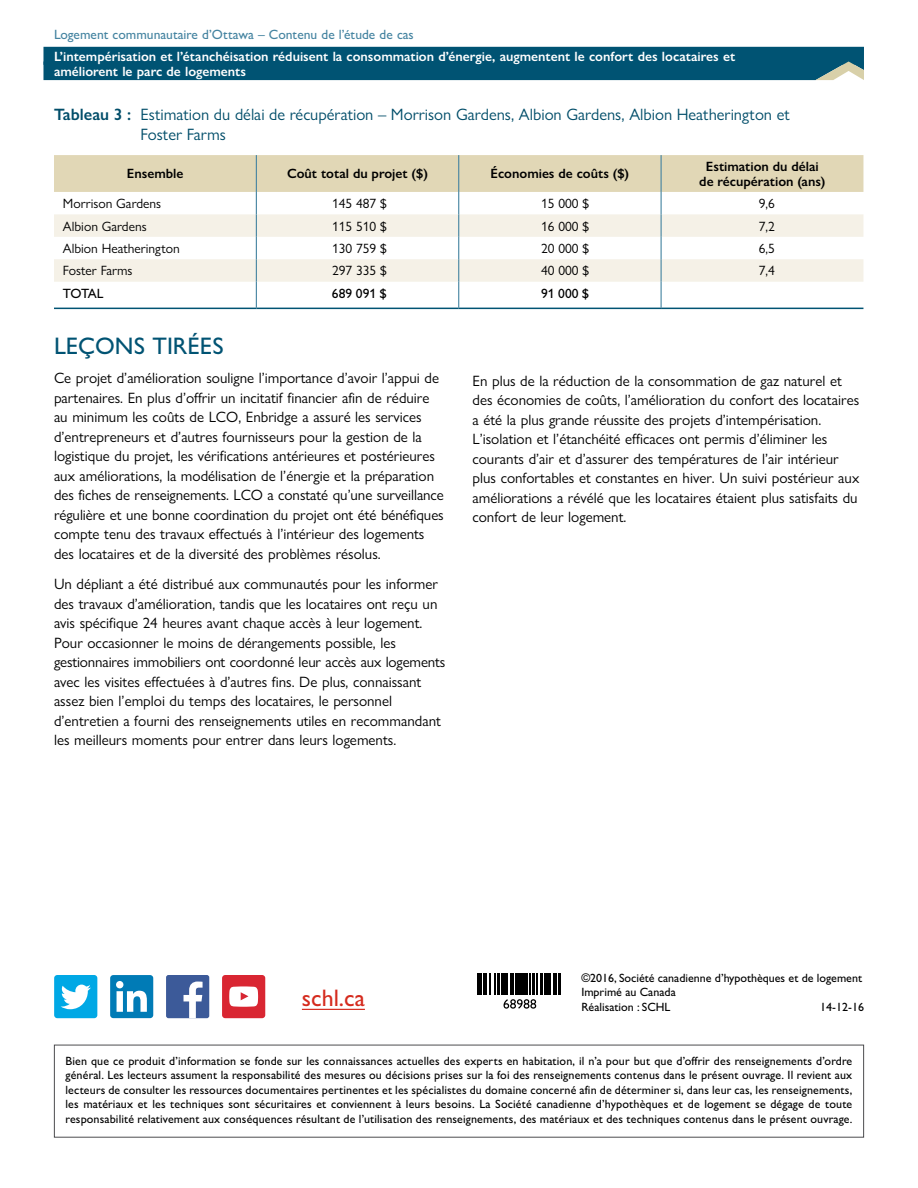
<style>
.page{position:relative;width:918px;height:1188px;background:#fff}
.page>*{position:absolute;margin:0;border:0;box-sizing:border-box;transform-origin:0 0}
.CS_Subhead_level_2_H{font:500 24px "Gill Sans Nova";color:#005373}
.cmhc_ca_P{font:24px "Gill Sans Std";color:#d52b1e}
.t1{font:16.5px/19.8px "Gill Sans Nova";color:#004d69}
.CS_Body_P{font:15px/19.5px "Gill Sans Nova";color:#000}
.t2{font:600 13.5px/15px "Gill Sans Nova";color:#fff}
.CS_Table_Header{font:600 13.5px/15px "Gill Sans Nova";color:#000;text-align:center}
.CS_Table_body_centre{font:13.5px "Gill Sans Nova";color:#000}
.CS_Table_body_left{font:13.5px "Gill Sans Nova";color:#000}
.t3{font:500 13.5px "Gill Sans Nova";color:#4584a1}
.CS_Table_body_centre-2{font:500 13.5px "Gill Sans Nova";color:#000}
.CS_Table_body_left-2{font:500 13.5px "Gill Sans Nova";letter-spacing:-.045em;color:#000}
.Disclaimer_P{font:500 12px/14.4px "Gill Sans Nova";letter-spacing:.01em;color:#000;text-align:justify}
.Copyright_P{font:12px "Gill Sans Std";color:#000}
.s1{font-weight:600}
</style>
<div class="page">
<div style="left:110px;top:975px;width:43px;height:43px;background:#007bb6;border-radius:3px"></div>
<svg style="left:116px;top:981px;width:31px;height:31px"></svg>
<div style="left:222px;top:975px;width:43px;height:43px;background:#d92632;border-radius:3px"></div>
<svg style="left:229px;top:986px;width:29px;height:21px"></svg>
<div style="left:166px;top:975px;width:43px;height:43px;background:#3c5a99;border-radius:2px"></div>
<svg style="left:184px;top:982px;width:19px;height:36px"></svg>
<div style="left:54px;top:975px;width:43px;height:43px;background:#00a8e5;border-radius:3px"></div>
<svg style="left:61px;top:985px;width:30px;height:24px"></svg>
<hr style="left:302px;top:1009px;width:63px;height:1px;background:#d52b1e">
<div style="left:43px;top:47px;width:821px;height:18px;background:#005373"></div>
<div style="left:43px;top:62px;width:821px;height:18px;background:#005373"></div>
<div style="left:54px;top:1045px;width:810px;height:93px;border:1px solid #4d4d4f"></div>
<hr style="left:477px;top:974px;width:2px;height:21px;background:#000">
<svg style="left:480px;top:974px;width:1px;height:21px"></svg>
<hr style="left:484px;top:974px;width:3px;height:21px;background:#000">
<svg style="left:489px;top:974px;width:1px;height:21px"></svg>
<hr style="left:494px;top:974px;width:2px;height:21px;background:#000">
<hr style="left:498px;top:974px;width:2px;height:21px;background:#000">
<hr style="left:501px;top:974px;width:4px;height:21px;background:#000">
<hr style="left:541px;top:974px;width:2px;height:21px;background:#000">
<hr style="left:544px;top:974px;width:3px;height:21px;background:#000">
<hr style="left:548px;top:974px;width:3px;height:21px;background:#000">
<hr style="left:554px;top:974px;width:3px;height:21px;background:#000">
<svg style="left:558px;top:974px;width:3px;height:21px"></svg>
<svg style="left:504px;top:974px;width:34px;height:35px"></svg>
<svg style="left:54px;top:155px;width:809px;height:153px"></svg>
<hr style="left:54px;top:308px;width:202px;height:1px;background:#005373">
<hr style="left:661px;top:308px;width:202px;height:1px;background:#005373">
<hr style="left:256px;top:308px;width:203px;height:1px;background:#005373">
<hr style="left:459px;top:308px;width:202px;height:1px;background:#005373">
<p class="t3" style="left:54px;top:26px;width:361px">Logement communautaire d’Ottawa – Contenu de l’étude de cas</p>
<p class="t2" style="left:54px;top:49px;width:683px">L’intempérisation et l’étanchéisation réduisent la consommation d’énergie, augmentent le confort des locataires et améliorent le parc de logements</p>
<p class="t1" style="left:141px;top:104px;width:651px;text-indent:-87px"><span class="s1">Tableau 3 :</span> Estimation du délai de récupération – Morrison Gardens, Albion Gardens, Albion Heatherington et<br>Foster Farms</p>
<p class="CS_Table_Header" style="left:127px;top:166px;width:58px">Ensemble</p>
<p class="CS_Table_Header" style="left:287px;top:166px;width:142px">Coût total du projet ($)</p>
<p class="CS_Table_Header" style="left:491px;top:166px;width:140px">Économies de coûts ($)</p>
<p class="CS_Table_Header" style="left:699px;top:159px;width:128px">Estimation du délai de récupération (ans)</p>
<p class="CS_Table_body_left" style="left:63px;top:195px;width:100px">Morrison Gardens</p>
<p class="CS_Table_body_centre" style="left:332px;top:195px;width:56px">145 487 $</p>
<p class="CS_Table_body_centre" style="left:541px;top:195px;width:49px">15 000 $</p>
<p class="CS_Table_body_centre" style="left:759px;top:195px;width:18px">9,6</p>
<p class="CS_Table_body_left" style="left:63px;top:218px;width:85px">Albion Gardens</p>
<p class="CS_Table_body_centre" style="left:332px;top:218px;width:56px">115 510 $</p>
<p class="CS_Table_body_centre" style="left:541px;top:218px;width:49px">16 000 $</p>
<p class="CS_Table_body_centre" style="left:759px;top:218px;width:18px">7,2</p>
<p class="CS_Table_body_left" style="left:63px;top:240px;width:118px">Albion Heatherington</p>
<p class="CS_Table_body_centre" style="left:332px;top:240px;width:56px">130 759 $</p>
<p class="CS_Table_body_centre" style="left:541px;top:240px;width:49px">20 000 $</p>
<p class="CS_Table_body_centre" style="left:759px;top:240px;width:18px">6,5</p>
<p class="CS_Table_body_left" style="left:63px;top:263px;width:71px">Foster Farms</p>
<p class="CS_Table_body_centre" style="left:332px;top:263px;width:56px">297 335 $</p>
<p class="CS_Table_body_centre" style="left:541px;top:263px;width:49px">40 000 $</p>
<p class="CS_Table_body_centre" style="left:759px;top:263px;width:18px">7,4</p>
<p class="CS_Table_body_left-2" style="left:63px;top:285px;width:42px">TOTAL</p>
<p class="CS_Table_body_centre-2" style="left:332px;top:285px;width:56px">689 091 $</p>
<p class="CS_Table_body_centre-2" style="left:541px;top:285px;width:50px">91 000 $</p>
<h2 class="CS_Subhead_level_2_H" style="left:54px;top:331px;width:171px">LEÇONS TIRÉES</h2>
<p class="CS_Body_P" style="left:54px;top:369px;width:391px">Ce projet d’amélioration souligne l’importance d’avoir l’appui de partenaires. En plus d’offrir un incitatif financier afin de réduire au minimum les coûts de LCO, Enbridge a assuré les services d’entrepreneurs et d’autres fournisseurs pour la gestion de la logistique du projet, les vérifications antérieures et postérieures aux améliorations, la modélisation de l’énergie et la préparation des fiches de renseignements. LCO a constaté qu’une surveillance régulière et une bonne coordination du projet ont été bénéfiques compte tenu des travaux effectués à l’intérieur des logements des locataires et de la diversité des problèmes résolus.</p>
<p class="CS_Body_P" style="left:54px;top:574px;width:393px">Un dépliant a été distribué aux communautés pour les informer des travaux d’amélioration, tandis que les locataires ont reçu un avis spécifique 24 heures avant chaque accès à leur logement.<br>Pour occasionner le moins de dérangements possible, les gestionnaires immobiliers ont coordonné leur accès aux logements avec les visites effectuées à d’autres fins. De plus, connaissant assez bien l’emploi du temps des locataires, le personnel d’entretien a fourni des renseignements utiles en recommandant les meilleurs moments pour entrer dans leurs logements.</p>
<p class="CS_Body_P" style="left:472px;top:371px;width:388px">En plus de la réduction de la consommation de gaz naturel et des économies de coûts, l’amélioration du confort des locataires a été la plus grande réussite des projets d’intempérisation.<br>L’isolation et l’étanchéité efficaces ont permis d’éliminer les courants d’air et d’assurer des températures de l’air intérieur plus confortables et constantes en hiver. Un suivi postérieur aux améliorations a révélé que les locataires étaient plus satisfaits du confort de leur logement.</p>
<p class="cmhc_ca_P" style="left:302px;top:985px;width:65px">schl.ca</p>
<p class="Copyright_P" style="left:581px;top:971px;width:282px">©2016, Société canadienne d’hypothèques et de logement</p>
<p class="Copyright_P" style="left:581px;top:985px;width:96px">Imprimé au Canada</p>
<p class="Copyright_P" style="left:581px;top:1000px;width:91px">Réalisation : SCHL</p>
<p class="Copyright_P" style="left:820px;top:1000px;width:45px">14-12-16</p>
<p class="Disclaimer_P" style="left:66px;top:1054px;width:788px">Bien que ce produit d’information se fonde sur les connaissances actuelles des experts en habitation, il n’a pour but que d’offrir des renseignements d’ordre général. Les lecteurs assument la responsabilité des mesures ou décisions prises sur la foi des renseignements contenus dans le présent ouvrage. Il revient aux lecteurs de consulter les ressources documentaires pertinentes et les spécialistes du domaine concerné afin de déterminer si, dans leur cas, les renseignements, les matériaux et les techniques sont sécuritaires et conviennent à leurs besoins. La Société canadienne d’hypothèques et de logement se dégage de toute responsabilité relativement aux conséquences résultant de l’utilisation des renseignements, des matériaux et des techniques contenus dans le présent ouvrage.</p>
</div>
